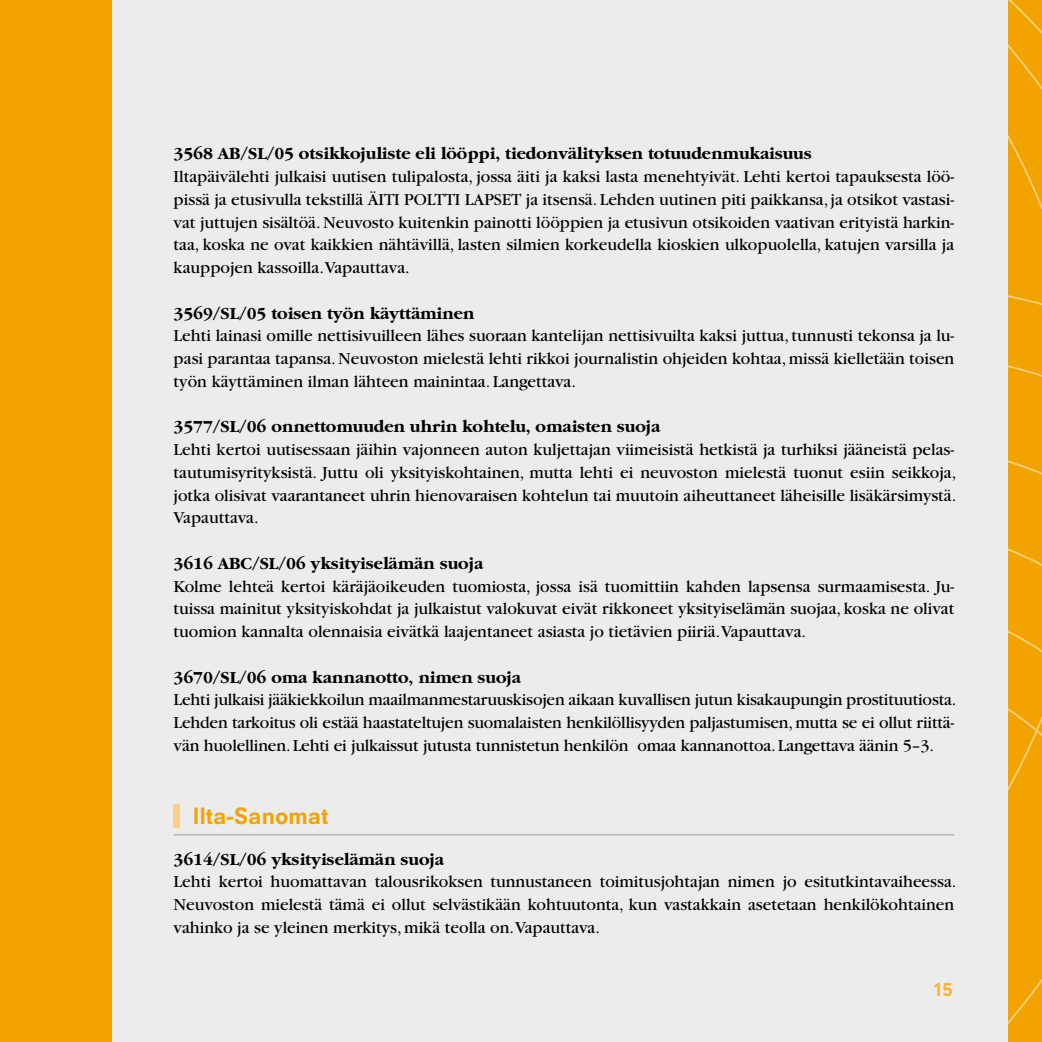
<style>
.page{position:relative;width:1042px;height:1042px;background:#ececed}
.page>*{position:absolute;margin:0;border:0;box-sizing:border-box;transform-origin:0 0}
.t1{font:800 21.88px "Neuzeit S";color:#f3a300}
.t2{font:17.5px/22.8px "Garamond";color:#000;text-align:justify}
.t3{font:700 17.5px "Garamond";color:#000}
.t4{font:800 17.5px "Neuzeit S";color:#f5b533}
</style>
<div class="page">
<div style="left:1008px;top:0;width:34px;height:1042px;background:#f3a300"></div>
<div style="left:0;top:0;width:112px;height:1042px;background:#f3a300"></div>
<hr style="left:174px;top:834px;width:780px;height:1px;background:#9c9d9f">
<div style="left:174px;top:804px;width:6px;height:24px;background:#f9d180"></div>
<p class="t3" style="left:174px;top:144px;width:640px">3568 AB/SL/05 otsikkojuliste eli lööppi, tiedonvälityksen totuudenmukaisuus</p>
<p class="t2" style="left:174px;top:165px;width:782px">Iltapäivälehti julkaisi uutisen tulipalosta, jossa äiti ja kaksi lasta menehtyivät. Lehti kertoi tapauksesta löö&shy;pissä ja etusivulla tekstillä ÄITI POLTTI LAPSET ja itsensä. Lehden uutinen piti paikkansa, ja otsikot vastasi&shy;vat juttujen sisältöä. Neuvosto kuitenkin painotti lööppien ja etusivun otsikoiden vaativan erityistä harkin&shy;taa, koska ne ovat kaikkien nähtävillä, lasten silmien korkeudella kioskien ulkopuolella, katujen varsilla ja kauppojen kassoilla.Vapauttava.</p>
<p class="t3" style="left:174px;top:304px;width:302px">3569/SL/05 toisen työn käyttäminen</p>
<p class="t2" style="left:174px;top:325px;width:782px">Lehti lainasi omille nettisivuilleen lähes suoraan kantelijan nettisivuilta kaksi juttua, tunnusti tekonsa ja lu&shy;pasi parantaa tapansa. Neuvoston mielestä lehti rikkoi journalistin ohjeiden kohtaa, missä kielletään toisen työn käyttäminen ilman lähteen mainintaa. Langettava.</p>
<p class="t3" style="left:174px;top:417px;width:488px">3577/SL/06 onnettomuuden uhrin kohtelu, omaisten suoja</p>
<p class="t2" style="left:174px;top:438px;width:784px">Lehti kertoi uutisessaan jäihin vajonneen auton kuljettajan viimeisistä hetkistä ja turhiksi jääneistä pelas&shy;tautumisyrityksistä. Juttu oli yksityiskohtainen, mutta lehti ei neuvoston mielestä tuonut esiin seikkoja, jotka olisivat vaarantaneet uhrin hienovaraisen kohtelun tai muutoin aiheuttaneet läheisille lisäkärsimystä.<br>Vapauttava.</p>
<p class="t3" style="left:174px;top:554px;width:311px">3616 ABC/SL/06 yksityiselämän suoja</p>
<p class="t2" style="left:174px;top:575px;width:782px">Kolme lehteä kertoi käräjäoikeuden tuomiosta, jossa isä tuomittiin kahden lapsensa surmaamisesta. Ju&shy;tuissa mainitut yksityiskohdat ja julkaistut valokuvat eivät rikkoneet yksityiselämän suojaa, koska ne olivat tuomion kannalta olennaisia eivätkä laajentaneet asiasta jo tietävien piiriä.Vapauttava.</p>
<p class="t3" style="left:174px;top:668px;width:349px">3670/SL/06 oma kannanotto, nimen suoja</p>
<p class="t2" style="left:174px;top:689px;width:784px;text-align:left">Lehti julkaisi jääkiekkoilun maailmanmestaruuskisojen aikaan kuvallisen jutun kisakaupungin prostituutiosta.<br>Lehden tarkoitus oli estää haastateltujen suomalaisten henkilöllisyyden paljastumisen, mutta se ei ollut riittä&shy;vän huolellinen. Lehti ei julkaissut jutusta tunnistetun henkilön omaa kannanottoa. Langettava äänin 5–3.</p>
<p class="t1" style="left:192px;top:803px;width:137px">Ilta-Sanomat</p>
<p class="t3" style="left:174px;top:850px;width:272px">3614/SL/06 yksityiselämän suoja</p>
<p class="t2" style="left:174px;top:871px;width:784px;text-align:left">Lehti kertoi huomattavan talousrikoksen tunnustaneen toimitusjohtajan nimen jo esitutkintavaiheessa.<br>Neuvoston mielestä tämä ei ollut selvästikään kohtuutonta, kun vastakkain asetetaan henkilökohtainen vahinko ja se yleinen merkitys, mikä teolla on.Vapauttava.</p>
<p class="t4" style="left:933px;top:979px;width:21px">15</p>
</div>
